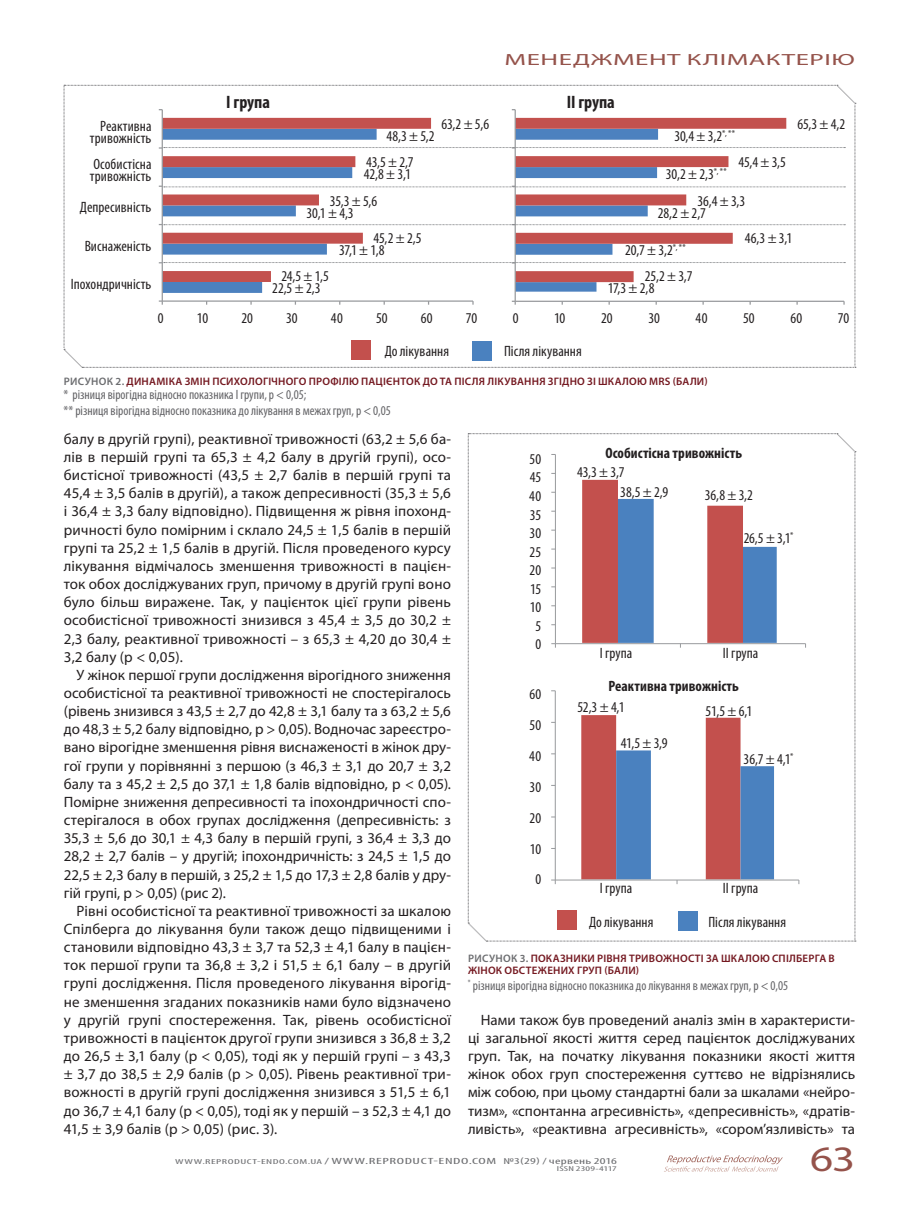
<style>
.page{position:relative;width:919px;height:1212px;background:#fff}
.page>*{position:absolute;margin:0;border:0;box-sizing:border-box;transform-origin:0 0}
.t1{font:35.85px "Myriad Pro";color:#95534b;scale:1.25 1}
.t2{font:700 condensed 18px "Myriad Pro";letter-spacing:-.005em;color:#231f20}
.t3{font:16.2px "Myriad Pro";letter-spacing:.02em;color:#95534b;scale:1.67 1}
.t4{font:15px/18.1px "Myriad Pro";letter-spacing:.005em;color:#231f20;text-align:justify}
.t5{font:condensed 15px/12px "Myriad Pro";color:#231f20;text-align:right}
.t6{font:700 condensed 15px "Myriad Pro";letter-spacing:.005em;color:#231f20}
.Таблица__общие{font:condensed 13.5px "Myriad Pro";color:#636366}
.Заголовок_текста{font:600 10.95px/12px "Myriad Pro";letter-spacing:.02em;color:#741820}
.t7{font:condensed 9px "Myriad Pro";letter-spacing:.035em;color:#6c6d70;scale:1.82 1}
.t8{font:condensed 7.2px "Myriad Pro";letter-spacing:.01em;color:#6c6d70;scale:1.67 1}
.s1{color:#6c6d70}
.s2{font-size:7.2px}
</style>
<div class="page">
<svg style="left:665px;top:1155px;width:118px;height:16px"></svg>
<svg style="left:64px;top:85px;width:791px;height:283px"></svg>
<svg style="left:468px;top:433px;width:387px;height:509px"></svg>
<div style="left:557px;top:910px;width:20px;height:20px;background:#c3504d"></div>
<div style="left:678px;top:911px;width:20px;height:20px;background:#4a81bf"></div>
<p class="t3" style="left:504px;top:49px;width:211px">МЕНЕДЖМЕНТ КЛІМАКТЕРІЮ</p>
<p class="t5" style="left:90px;top:120px;width:63px">Реактивна тривожність</p>
<p class="t5" style="left:90px;top:158px;width:63px;text-align:left">Особистісна тривожність</p>
<p class="t5" style="left:80px;top:201px;width:73px">Депресивність</p>
<p class="t5" style="left:85px;top:239px;width:68px">Виснаженість</p>
<p class="t5" style="left:71px;top:278px;width:82px">Іпохондричність</p>
<p class="t2" style="left:226px;top:91px;width:45px">І група</p>
<p class="t2" style="left:567px;top:91px;width:49px">ІІ група</p>
<p class="t5" style="left:441px;top:118px;width:49px">63,2 ± 5,6</p>
<p class="t5" style="left:797px;top:118px;width:49px">65,3 ± 4,2</p>
<p class="t5" style="left:386px;top:129px;width:50px">48,3 ± 5,2</p>
<p class="t5" style="left:674px;top:130px;width:62px">30,4 ± 3,2<sup>*,</sup> <sup>**</sup></p>
<p class="t5" style="left:364px;top:168px;width:49px">42,8 ± 3,1</p>
<p class="t5" style="left:665px;top:168px;width:62px">30,2 ± 2,3<sup>*,</sup> <sup>**</sup></p>
<p class="t5" style="left:366px;top:156px;width:49px">43,5 ± 2,7</p>
<p class="t5" style="left:738px;top:156px;width:49px">45,4 ± 3,5</p>
<p class="t5" style="left:330px;top:195px;width:49px">35,3 ± 5,6</p>
<p class="t5" style="left:697px;top:195px;width:49px">36,4 ± 3,3</p>
<p class="t5" style="left:373px;top:232px;width:49px">45,2 ± 2,5</p>
<p class="t5" style="left:744px;top:232px;width:49px">46,3 ± 3,1</p>
<p class="t5" style="left:306px;top:206px;width:49px">30,1 ± 4,3</p>
<p class="t5" style="left:657px;top:206px;width:50px">28,2 ± 2,7</p>
<p class="t5" style="left:339px;top:244px;width:47px">37,1 ± 1,8</p>
<p class="t5" style="left:625px;top:244px;width:62px">20,7 ± 3,2<sup>*,</sup> <sup>**</sup></p>
<p class="t5" style="left:272px;top:282px;width:50px">22,5 ± 2,3</p>
<p class="t5" style="left:607px;top:282px;width:48px">17,3 ± 2,8</p>
<p class="t5" style="left:281px;top:270px;width:49px">24,5 ± 1,5</p>
<p class="t5" style="left:644px;top:270px;width:49px">25,2 ± 3,7</p>
<p class="t5" style="left:158px;top:312px;width:7px">0</p>
<p class="t5" style="left:197px;top:312px;width:13px">10</p>
<p class="t5" style="left:241px;top:312px;width:13px">20</p>
<p class="t5" style="left:286px;top:312px;width:13px">30</p>
<p class="t5" style="left:331px;top:312px;width:13px">40</p>
<p class="t5" style="left:376px;top:312px;width:13px">50</p>
<p class="t5" style="left:421px;top:312px;width:13px">60</p>
<p class="t5" style="left:466px;top:312px;width:13px">70</p>
<p class="t5" style="left:512px;top:312px;width:7px">0</p>
<p class="t5" style="left:554px;top:312px;width:13px">10</p>
<p class="t5" style="left:601px;top:312px;width:13px">20</p>
<p class="t5" style="left:648px;top:312px;width:13px">30</p>
<p class="t5" style="left:695px;top:312px;width:13px">40</p>
<p class="t5" style="left:743px;top:312px;width:13px">50</p>
<p class="t5" style="left:790px;top:312px;width:13px">60</p>
<p class="t5" style="left:837px;top:312px;width:13px">70</p>
<p class="t5" style="left:384px;top:345px;width:66px">До лікування</p>
<p class="t5" style="left:504px;top:345px;width:79px">Після лікування</p>
<p class="Заголовок_текста" style="left:64px;top:375px;width:645px"><span class="s1">РИСУНОК 2.</span> ДИНАМІКА ЗМІН ПСИХОЛОГІЧНОГО ПРОФІЛЮ ПАЦІЄНТОК ДО ТА ПІСЛЯ ЛІКУВАННЯ ЗГІДНО ЗІ ШКАЛОЮ MRS (БАЛИ)</p>
<p class="Таблица__общие" style="left:64px;top:386px;width:244px">* різниця вірогідна відносно показника І групи, р &lt; 0,05;</p>
<p class="Таблица__общие" style="left:64px;top:402px;width:329px">** різниця вірогідна відносно показника до лікування в межах груп, р &lt; 0,05</p>
<p class="t4" style="left:64px;top:429px;width:388px">балу в другій групі), реактивної тривожності (63,2 ± 5,6 ба&shy;лів в першій групі та 65,3 ± 4,2 балу в другій групі), осо&shy;бистісної тривожності (43,5 ± 2,7 балів в першій групі та 45,4 ± 3,5 балів в другій), а також депресивності (35,3 ± 5,6 і 36,4 ± 3,3 балу відповідно). Підвищення ж рівня іпохонд&shy;ричності було помірним і склало 24,5 ± 1,5 балів в першій групі та 25,2 ± 1,5 балів в другій. Після проведеного курсу лікування відмічалось зменшення тривожності в пацієн&shy;ток обох досліджуваних груп, причому в другій групі воно було більш виражене. Так, у пацієнток цієї групи рівень особистісної тривожності знизився з 45,4 ± 3,5 до 30,2 ± 2,3 балу, реактивної тривожності – з 65,3 ± 4,20 до 30,4 ± 3,2 балу (p &lt; 0,05).</p>
<p class="t4" style="left:64px;top:665px;width:388px;text-indent:13px">У жінок першої групи дослідження вірогідного зниження особистісної та реактивної тривожності не спостерігалось (рівень знизився з 43,5 ± 2,7 до 42,8 ± 3,1 балу та з 63,2 ± 5,6 до 48,3 ± 5,2 балу відповідно, р &gt; 0,05). Водночас зареєстро&shy;вано вірогідне зменшення рівня виснаженості в жінок дру&shy;гої групи у порівнянні з першою (з 46,3 ± 3,1 до 20,7 ± 3,2 балу та з 45,2 ± 2,5 до 37,1 ± 1,8 балів відповідно, p &lt; 0,05).<br>Помірне зниження депресивності та іпохондричності спо&shy;стерігалося в обох групах дослідження (депресивність: з 35,3 ± 5,6 до 30,1 ± 4,3 балу в першій групі, з 36,4 ± 3,3 до 28,2 ± 2,7 балів – у другій; іпохондричність: з 24,5 ± 1,5 до 22,5 ± 2,3 балу в першій, з 25,2 ± 1,5 до 17,3 ± 2,8 балів у дру&shy;гій групі, р &gt; 0,05) (рис 2).</p>
<p class="t4" style="left:64px;top:901px;width:388px;text-indent:13px">Рівні особистісної та реактивної тривожності за шкалою Спілберга до лікування були також дещо підвищеними і становили відповідно 43,3 ± 3,7 та 52,3 ± 4,1 балу в пацієн&shy;ток першої групи та 36,8 ± 3,2 і 51,5 ± 6,1 балу – в другій групі дослідження. Після проведеного лікування вірогід&shy;не зменшення згаданих показників нами було відзначено у другій групі спостереження. Так, рівень особистісної тривожності в пацієнток другої групи знизився з 36,8 ± 3,2 до 26,5 ± 3,1 балу (p &lt; 0,05), тоді як у першій групі – з 43,3 ± 3,7 до 38,5 ± 2,9 балів (р &gt; 0,05). Рівень реактивної три&shy;вожності в другій групі дослідження знизився з 51,5 ± 6,1 до 36,7 ± 4,1 балу (p &lt; 0,05), тоді як у першій – з 52,3 ± 4,1 до 41,5 ± 3,9 балів (р &gt; 0,05) (рис. 3).</p>
<p class="t5" style="left:529px;top:453px;width:13px">50</p>
<p class="t5" style="left:529px;top:471px;width:13px">45</p>
<p class="t5" style="left:529px;top:490px;width:13px">40</p>
<p class="t5" style="left:530px;top:508px;width:13px">35</p>
<p class="t5" style="left:529px;top:527px;width:13px">30</p>
<p class="t5" style="left:529px;top:545px;width:13px">25</p>
<p class="t5" style="left:529px;top:564px;width:13px">20</p>
<p class="t5" style="left:530px;top:582px;width:13px">15</p>
<p class="t5" style="left:530px;top:601px;width:13px">10</p>
<p class="t5" style="left:535px;top:620px;width:7px">5</p>
<p class="t5" style="left:535px;top:638px;width:7px">0</p>
<p class="t5" style="left:529px;top:688px;width:13px">60</p>
<p class="t5" style="left:529px;top:719px;width:13px">50</p>
<p class="t5" style="left:529px;top:750px;width:13px">40</p>
<p class="t5" style="left:529px;top:780px;width:13px">30</p>
<p class="t5" style="left:529px;top:811px;width:13px">20</p>
<p class="t5" style="left:530px;top:842px;width:13px">10</p>
<p class="t5" style="left:535px;top:873px;width:7px">0</p>
<p class="t6" style="left:605px;top:444px;width:138px">Особистісна тривожність</p>
<p class="t5" style="left:577px;top:466px;width:49px">43,3 ± 3,7</p>
<p class="t5" style="left:620px;top:485px;width:49px">38,5 ± 2,9</p>
<p class="t5" style="left:704px;top:489px;width:50px">36,8 ± 3,2</p>
<p class="t5" style="left:743px;top:532px;width:51px">26,5 ± 3,1<sup>*</sup></p>
<p class="t5" style="left:599px;top:647px;width:34px">І група</p>
<p class="t5" style="left:722px;top:647px;width:37px">ІІ група</p>
<p class="t6" style="left:608px;top:677px;width:132px">Реактивна тривожність</p>
<p class="t5" style="left:577px;top:701px;width:49px">52,3 ± 4,1</p>
<p class="t5" style="left:620px;top:737px;width:48px">41,5 ± 3,9</p>
<p class="t5" style="left:705px;top:704px;width:48px">51,5 ± 6,1</p>
<p class="t5" style="left:743px;top:752px;width:51px">36,7 ± 4,1<sup>*</sup></p>
<p class="t5" style="left:599px;top:882px;width:34px">І група</p>
<p class="t5" style="left:722px;top:882px;width:37px">ІІ група</p>
<p class="t5" style="left:589px;top:916px;width:66px">До лікування</p>
<p class="t5" style="left:708px;top:916px;width:79px">Після лікування</p>
<p class="Заголовок_текста" style="left:468px;top:952px;width:368px"><span class="s1">РИСУНОК 3.</span> ПОКАЗНИКИ РІВНЯ ТРИВОЖНОСТІ ЗА ШКАЛОЮ СПІЛБЕРГА В<br>ЖІНОК ОБСТЕЖЕНИХ ГРУП (БАЛИ)</p>
<p class="Таблица__общие" style="left:468px;top:977px;width:322px"><sup>*</sup> різниця вірогідна відносно показника до лікування в межах груп, р &lt; 0,05</p>
<p class="t4" style="left:468px;top:1010px;width:388px;text-indent:13px">Нами також був проведений аналіз змін в характеристи&shy;ці загальної якості життя серед пацієнток досліджуваних груп. Так, на початку лікування показники якості життя жінок обох груп спостереження суттєво не відрізнялись між собою, при цьому стандартні бали за шкалами «нейро&shy;тизм», «спонтанна агресивність», «депресивність», «дратів&shy;ливість», «реактивна агресивність», «сором’язливість» та</p>
<p class="t7" style="left:175px;top:1155px;width:244px"><span class="s2">WWW.REPRODUCT-ENDO.COM.UA</span> /WWW.REPRODUCT-ENDO.COM №3(29) / червень 2016</p>
<p class="t8" style="left:557px;top:1164px;width:37px">ISSN 2309-4117</p>
<h1 class="t1" style="left:810px;top:1137px;width:37px">63</h1>
</div>
